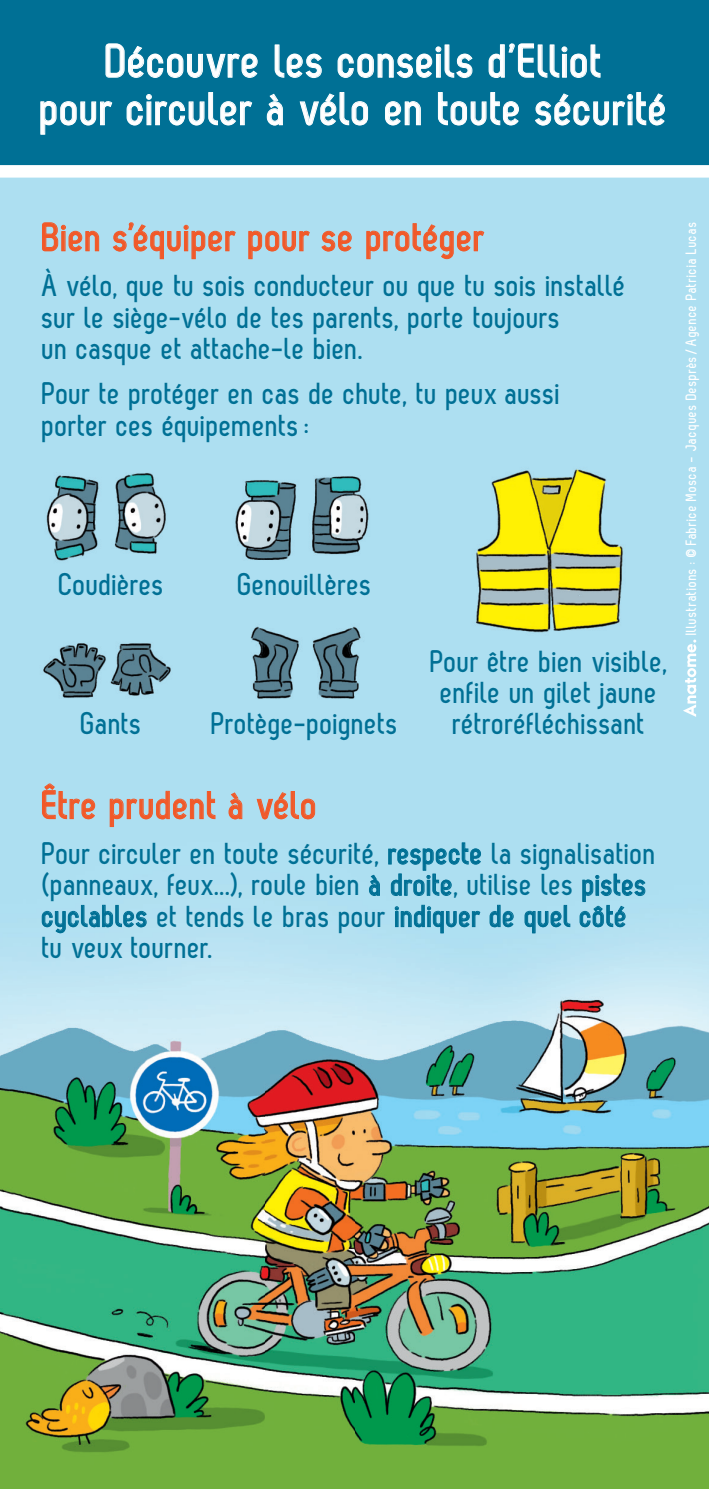
<style>
.page{position:relative;width:709px;height:1489px;background:#fff}
.page>*{position:absolute;margin:0;border:0;box-sizing:border-box;transform-origin:0 0}
.t1{font:700 47.5px/47.5px "Zag";letter-spacing:.01em;color:#fff;text-align:center}
.t2{font:700 40px "Zag";letter-spacing:.01em;color:#f15929}
.t3{font:700 31.25px/31.2px "Zag";letter-spacing:.005em;color:#007095}
.t4{font:700 15px "Zag";letter-spacing:.035em;color:#fff}
</style>
<div class="page">
<img style="left:0;top:524px;width:265px;height:964px">
<img style="left:621px;top:524px;width:88px;height:964px">
<img style="left:355px;top:612px;width:266px;height:876px">
<img style="left:265px;top:709px;width:90px;height:779px">
<div style="left:0;top:0;width:709px;height:171px;background:#007095"></div>
<img style="left:467px;top:462px;width:161px;height:176px">
<img style="left:229px;top:462px;width:152px;height:113px">
<img style="left:242px;top:610px;width:127px;height:99px">
<img style="left:36px;top:632px;width:152px;height:83px">
<img style="left:36px;top:459px;width:152px;height:113px">
<div style="left:0;top:165px;width:709px;height:13px;background:#fff"></div>
<svg style="left:105px;top:43px;width:153px;height:35px"></svg>
<svg style="left:274px;top:44px;width:48px;height:35px"></svg>
<svg style="left:337px;top:44px;width:136px;height:35px"></svg>
<svg style="left:488px;top:43px;width:113px;height:35px"></svg>
<svg style="left:40px;top:101px;width:73px;height:34px"></svg>
<svg style="left:126px;top:92px;width:127px;height:34px"></svg>
<svg style="left:266px;top:93px;width:17px;height:33px"></svg>
<svg style="left:299px;top:92px;width:69px;height:34px"></svg>
<svg style="left:385px;top:101px;width:36px;height:25px"></svg>
<svg style="left:437px;top:92px;width:82px;height:34px"></svg>
<svg style="left:535px;top:92px;width:130px;height:34px"></svg>
<svg style="left:42px;top:222px;width:57px;height:30px;background:#bcc0c3"></svg>
<svg style="left:112px;top:222px;width:124px;height:37px;background:#b7c9d0"></svg>
<svg style="left:248px;top:230px;width:62px;height:29px;background:#bac4c9"></svg>
<svg style="left:321px;top:230px;width:31px;height:22px"></svg>
<svg style="left:366px;top:223px;width:118px;height:36px;background:#b8c8ce"></svg>
<svg style="left:42px;top:783px;width:53px;height:36px;background:#b9c5cb"></svg>
<svg style="left:109px;top:790px;width:107px;height:37px;background:#b7c9d0"></svg>
<svg style="left:228px;top:792px;width:14px;height:27px"></svg>
<svg style="left:256px;top:790px;width:59px;height:32px;background:#b9c6cb"></svg>
<svg style="left:369px;top:874px;width:11px;height:22px"></svg>
<svg style="left:388px;top:842px;width:93px;height:54px;background:#8ccadf"></svg>
<svg style="left:42px;top:904px;width:105px;height:29px;background:#8cc8dd"></svg>
<svg style="left:395px;top:904px;width:85px;height:29px;background:#87c7dd"></svg>
<svg style="left:489px;top:904px;width:25px;height:23px"></svg>
<svg style="left:524px;top:904px;width:46px;height:29px"></svg>
<svg style="left:579px;top:873px;width:67px;height:54px;background:#8cc9df"></svg>
<svg style="left:683px;top:639px;width:13px;height:78px"></svg>
<h1 class="t1" style="left:41px;top:37px;width:628px">Découvre les conseils d’Elliot<br>pour circuler à vélo en toute sécurité</h1>
<p class="t2" style="left:43px;top:215px;width:444px">Bien s’équiper pour se protéger</p>
<p class="t3" style="left:43px;top:270px;width:585px">À vélo, que tu sois conducteur ou que tu sois installé sur le siège-vélo de tes parents, porte toujours<br>un casque et attache-le bien.</p>
<p class="t3" style="left:43px;top:378px;width:520px">Pour te protéger en cas de chute, tu peux aussi porter ces équipements :</p>
<p class="t3" style="left:59px;top:569px;width:107px">Coudières</p>
<p class="t3" style="left:81px;top:708px;width:63px">Gants</p>
<p class="t3" style="left:238px;top:569px;width:135px">Genouillères</p>
<p class="t3" style="left:212px;top:708px;width:188px">Protège-poignets</p>
<p class="t3" style="left:431px;top:645px;width:239px;text-align:center">Pour être bien visible, enfile un gilet jaune rétroréfléchissant</p>
<p class="t2" style="left:43px;top:782px;width:277px">Être prudent à vélo</p>
<p class="t3" style="left:43px;top:837px;width:615px">Pour circuler en toute sécurité, respecte la signalisation (panneaux, feux...), roule bien à droite, utilise les pistes cyclables et tends le bras pour indiquer de quel côté<br>tu veux tourner.</p>
<p class="t4" style="left:683px;top:635px;width:415px;rotate:-90deg">Illustrations : © Fabrice Mosca - Jacques Desprès / Agence Patricia Lucas</p>
</div>
